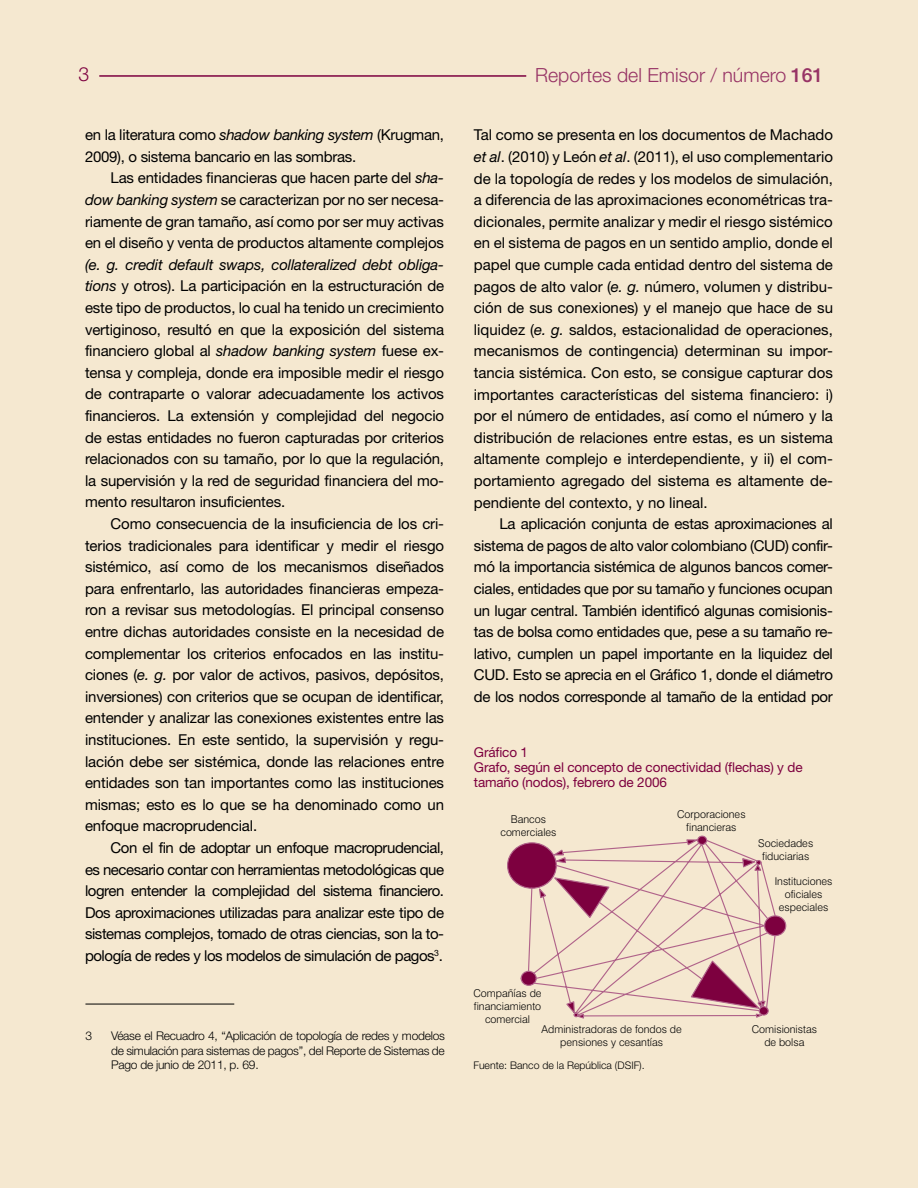
<style>
.page{position:relative;width:918px;height:1188px;background:#f5e8d0}
.page>*{position:absolute;margin:0;border:0;box-sizing:border-box;transform-origin:0 0}
.t1{font:300 19.5px "Helvetica Neue LT Std";color:#973365}
.t2{font:300 19.5px "Helvetica Neue LT Std";color:#7d003f}
.t3{font:15px/21.6px "Helvetica Neue";letter-spacing:-.01em;color:#000;text-align:justify}
.t4{font:italic 15px "Helvetica Neue LT Std";letter-spacing:-.01em;color:#000}
.t5{font:13.5px/15px "Helvetica Neue";letter-spacing:-.01em;color:#7d003f}
.t6{font:300 12px/14.4px "Helvetica Neue LT Std";letter-spacing:-.02em;color:#000;text-align:justify}
.t7{font:300 10.8px/12.9px "Swiss 721 BT";color:#000;text-align:center}
.t8{font:300 10.5px "Helvetica Neue LT Std";color:#000}
.s1{font-family:"Helvetica Neue";font-weight:500}
.s2{font-family:"Helvetica Neue LT Std";font-style:italic}
</style>
<div class="page">
<hr style="left:99px;top:75px;width:427px;height:2px;background:#7d003f">
<hr style="left:85px;top:1004px;width:149px;height:1px;background:#000">
<div style="left:507px;top:842px;width:50px;height:47px;background:#7d003f;border:1px solid #b0638a;border-radius:50%"></div>
<div style="left:697px;top:836px;width:10px;height:9px;background:#7d003f;border:1px solid #b0638a;border-radius:50%"></div>
<div style="left:764px;top:915px;width:22px;height:21px;background:#7d003f;border:1px solid #b0638a;border-radius:50%"></div>
<div style="left:521px;top:971px;width:16px;height:15px;background:#7d003f;border:1px solid #b0638a;border-radius:50%"></div>
<svg style="left:527px;top:839px;width:250px;height:179px"></svg>
<h1 class="t2" style="left:78px;top:63px;width:12px">3</h1>
<h1 class="t1" style="left:535px;top:63px;width:290px">Reportes del Emisor / número <span class="s1">161</span></h1>
<p class="t3" style="left:85px;top:124px;width:361px">en la literatura como <span class="s2">shadow banking system</span> (Krugman,<br>2009), o sistema bancario en las sombras.</p>
<p class="t3" style="left:85px;top:167px;width:361px;text-indent:26px">Las entidades financieras que hacen parte del <span class="s2">sha&shy;dow banking system</span> se caracterizan por no ser necesa&shy;riamente de gran tamaño, así como por ser muy activas en el diseño y venta de productos altamente complejos</p>
<p class="t4" style="left:85px;top:255px;width:361px">(e. g. credit default swaps, collateralized debt obliga-</p>
<p class="t3" style="left:85px;top:275px;width:361px"><span class="s2">tions</span> y otros). La participación en la estructuración de este tipo de productos, lo cual ha tenido un crecimiento vertiginoso, resultó en que la exposición del sistema financiero global al <span class="s2">shadow banking system</span> fuese ex&shy;tensa y compleja, donde era imposible medir el riesgo de contraparte o valorar adecuadamente los activos financieros. La extensión y complejidad del negocio de estas entidades no fueron capturadas por criterios relacionados con su tamaño, por lo que la regulación, la supervisión y la red de seguridad financiera del mo&shy;mento resultaron insuficientes.</p>
<p class="t3" style="left:85px;top:513px;width:361px;text-indent:26px">Como consecuencia de la insuficiencia de los cri&shy;terios tradicionales para identificar y medir el riesgo sistémico, así como de los mecanismos diseñados para enfrentarlo, las autoridades financieras empeza&shy;ron a revisar sus metodologías. El principal consenso entre dichas autoridades consiste en la necesidad de complementar los criterios enfocados en las institu&shy;ciones (<span class="s2">e. g.</span> por valor de activos, pasivos, depósitos, inversiones) con criterios que se ocupan de identificar, entender y analizar las conexiones existentes entre las instituciones. En este sentido, la supervisión y regu&shy;lación debe ser sistémica, donde las relaciones entre entidades son tan importantes como las instituciones mismas; esto es lo que se ha denominado como un enfoque macroprudencial.</p>
<p class="t3" style="left:85px;top:837px;width:361px;text-indent:26px">Con el fin de adoptar un enfoque macroprudencial, es necesario contar con herramientas metodológicas que logren entender la complejidad del sistema financiero.<br>Dos aproximaciones utilizadas para analizar este tipo de sistemas complejos, tomado de otras ciencias, son la to&shy;pología de redes y los modelos de simulación de pagos<sup>3</sup>.</p>
<p class="t6" style="left:86px;top:1029px;width:8px">3</p>
<p class="t6" style="left:111px;top:1029px;width:335px">Véase el Recuadro 4, “Aplicación de topología de redes y modelos de simulación para sistemas de pagos”, del Reporte de Sistemas de Pago de junio de 2011, p. 69.</p>
<p class="t3" style="left:474px;top:124px;width:361px">Tal como se presenta en los documentos de Machado <span class="s2">et al</span>. (2010) y León <span class="s2">et al</span>. (2011), el uso complementario de la topología de redes y los modelos de simulación, a diferencia de las aproximaciones econométricas tra&shy;dicionales, permite analizar y medir el riesgo sistémico en el sistema de pagos en un sentido amplio, donde el papel que cumple cada entidad dentro del sistema de pagos de alto valor (<span class="s2">e. g.</span> número, volumen y distribu&shy;ción de sus conexiones) y el manejo que hace de su liquidez (<span class="s2">e. g.</span> saldos, estacionalidad de operaciones, mecanismos de contingencia) determinan su impor&shy;tancia sistémica. Con esto, se consigue capturar dos importantes características del sistema financiero: i) por el número de entidades, así como el número y la distribución de relaciones entre estas, es un sistema altamente complejo e interdependiente, y ii) el com&shy;portamiento agregado del sistema es altamente de&shy;pendiente del contexto, y no lineal.</p>
<p class="t3" style="left:474px;top:513px;width:361px;text-indent:26px">La aplicación conjunta de estas aproximaciones al sistema de pagos de alto valor colombiano (CUD) confir&shy;mó la importancia sistémica de algunos bancos comer&shy;ciales, entidades que por su tamaño y funciones ocupan un lugar central. También identificó algunas comisionis&shy;tas de bolsa como entidades que, pese a su tamaño re&shy;lativo, cumplen un papel importante en la liquidez del CUD. Esto se aprecia en el Gráfico 1, donde el diámetro de los nodos corresponde al tamaño de la entidad por</p>
<p class="t5" style="left:474px;top:745px;width:330px">Gráfico 1<br>Grafo, según el concepto de conectividad (flechas) y de tamaño (nodos), febrero de 2006</p>
<p class="t7" style="left:500px;top:813px;width:58px">Bancos comerciales</p>
<p class="t7" style="left:474px;top:987px;width:70px">Compañías de financiamiento comercial</p>
<p class="t7" style="left:677px;top:808px;width:70px">Corporaciones financieras</p>
<p class="t7" style="left:758px;top:837px;width:57px">Sociedades fiduciarias</p>
<p class="t7" style="left:775px;top:875px;width:59px">Instituciones oficiales especiales</p>
<p class="t7" style="left:542px;top:1023px;width:142px">Administradoras de fondos de pensiones y cesantías</p>
<p class="t7" style="left:752px;top:1023px;width:67px">Comisionistas de bolsa</p>
<p class="t8" style="left:473px;top:1059px;width:173px">Fuente: Banco de la República (DSIF).</p>
</div>
